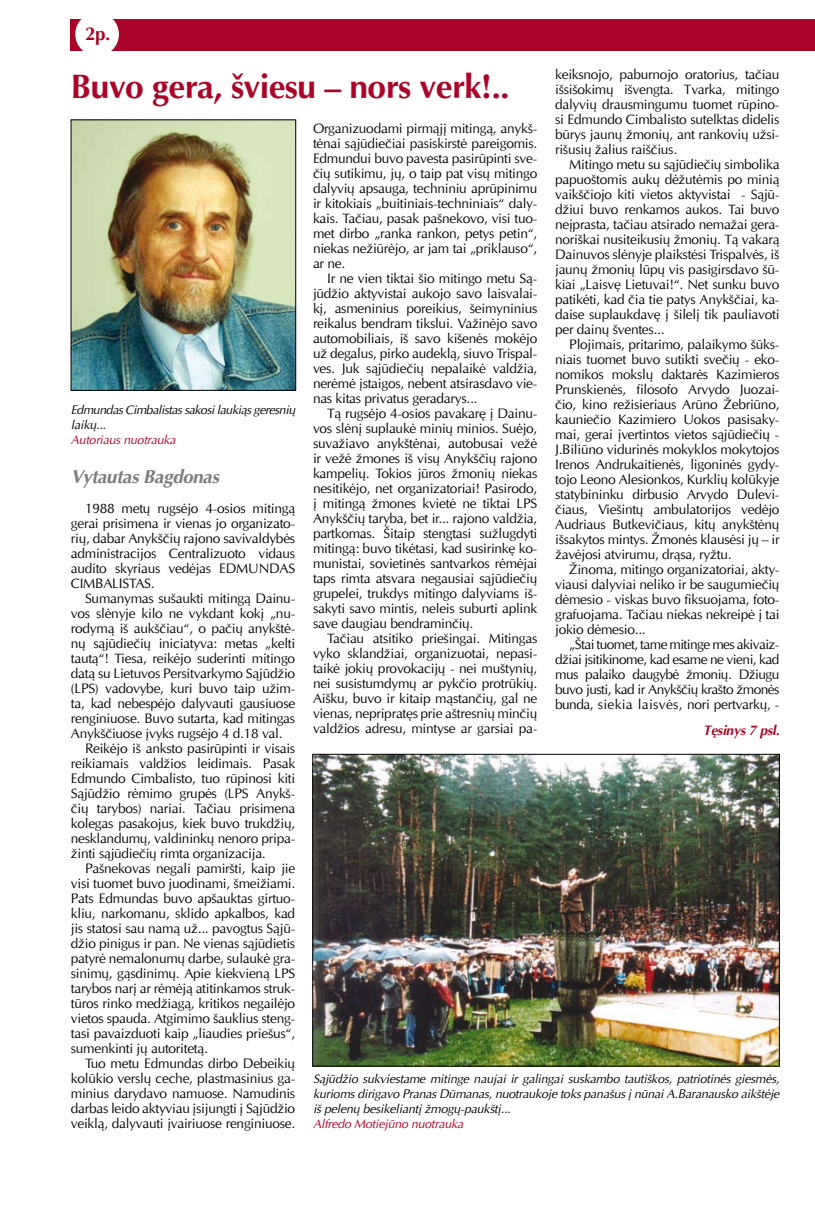
<style>
.page{position:relative;width:815px;height:1205px;background:#fff}
.page>*{position:absolute;margin:0;border:0;box-sizing:border-box;transform-origin:0 0}
.t1{font:700 33.75px "Optima LT";letter-spacing:-.02em;color:#aa0529}
.t2{font:italic 700 18.75px "Optima LT";letter-spacing:-.02em;color:#7b7c7e}
.t3{font:700 18.75px "Optima LT";color:#aa0529}
.t4{font:13.75px/15px "Optima LT";letter-spacing:-.02em;color:#000;text-align:justify}
.t5{font:italic 700 13.75px "Optima LT";letter-spacing:-.02em;color:#aa0529}
.t6{font:italic 12.5px/15px "Optima LT";letter-spacing:-.02em;color:#000;text-align:justify}
.t7{font:italic 12.5px/15px "Optima LT";letter-spacing:-.04em;color:#000}
.t8{font:italic 12.5px "Optima LT";letter-spacing:-.02em;color:#aa0529}
</style>
<div class="page">
<div style="left:71px;top:19px;width:744px;height:32px;background:#aa0529"></div>
<div style="left:75px;top:12px;width:44px;height:44px;background:#fff;border-radius:50%"></div>
<img style="left:315px;top:756px;width:463px;height:308px">
<div style="left:313px;top:754px;width:467px;height:312px;border:1px solid #000"></div>
<img style="left:73px;top:122px;width:221px;height:266px">
<div style="left:71px;top:120px;width:225px;height:270px;border:1px solid #000"></div>
<h2 class="t3" style="left:85px;top:20px;width:27px">2p.</h2>
<h1 class="t1" style="left:71px;top:63px;width:440px">Buvo gera, šviesu – nors verk!..</h1>
<p class="t4" style="left:555px;top:67px;width:226px">keiksnojo, paburnojo oratorius, tačiau išsišokimų išvengta. Tvarka, mitingo dalyvių drausmingumu tuomet rūpino&shy;si Edmundo Cimbalisto sutelktas didelis būrys jaunų žmonių, ant rankovių užsi&shy;rišusių žalius raiščius.</p>
<p class="t4" style="left:555px;top:157px;width:226px;text-indent:14px">Mitingo metu su sąjūdiečių simbolika papuoštomis aukų dėžutėmis po minią vaikščiojo kiti vietos aktyvistai - Sąjū&shy;džiui buvo renkamos aukos. Tai buvo neįprasta, tačiau atsirado nemažai gera&shy;noriškai nusiteikusių žmonių. Tą vakarą Dainuvos slėnyje plaikstėsi Trispalvės, iš jaunų žmonių lūpų vis pasigirsdavo šū&shy;kiai „Laisvę Lietuvai!“. Net sunku buvo patikėti, kad čia tie patys Anykščiai, ka&shy;daise suplaukdavę į šilelį tik pauliavoti per dainų šventes...</p>
<p class="t4" style="left:555px;top:337px;width:226px;text-indent:14px">Plojimais, pritarimo, palaikymo šūks&shy;niais tuomet buvo sutikti svečių - eko&shy;nomikos mokslų daktarės Kazimieros Prunskienės, filosofo Arvydo Juozai&shy;čio, kino režisieriaus Arūno Žebriūno, kauniečio Kazimiero Uokos pasisaky&shy;mai, gerai įvertintos vietos sąjūdiečių - J.Biliūno vidurinės mokyklos mokytojos Irenos Andrukaitienės, ligoninės gydy&shy;tojo Leono Alesionkos, Kurklių kolūkyje statybininku dirbusio Arvydo Dulevi&shy;čiaus, Viešintų ambulatorijos vedėjo Audriaus Butkevičiaus, kitų anykštėnų išsakytos mintys. Žmonės klausėsi jų – ir žavėjosi atvirumu, drąsa, ryžtu.</p>
<p class="t4" style="left:555px;top:562px;width:226px;text-indent:14px">Žinoma, mitingo organizatoriai, akty&shy;viausi dalyviai neliko ir be saugumiečių dėmesio - viskas buvo fiksuojama, foto&shy;grafuojama. Tačiau niekas nekreipė į tai jokio dėmesio...</p>
<p class="t4" style="left:555px;top:637px;width:226px;text-indent:14px">„Štai tuomet, tame mitinge mes akivaiz&shy;džiai įsitikinome, kad esame ne vieni, kad mus palaiko daugybė žmonių. Džiugu buvo justi, kad ir Anykščių krašto žmonės bunda, siekia laisvės, nori pertvarkų, -</p>
<p class="t4" style="left:313px;top:121px;width:226px">Organizuodami pirmąjį mitingą, anykš&shy;tėnai sąjūdiečiai pasiskirstė pareigomis.<br>Edmundui buvo pavesta pasirūpinti sve&shy;čių sutikimu, jų, o taip pat visų mitingo dalyvių apsauga, techniniu aprūpinimu ir kitokiais „buitiniais-techniniais“ daly&shy;kais. Tačiau, pasak pašnekovo, visi tuo&shy;met dirbo „ranka rankon, petys petin“, niekas nežiūrėjo, ar jam tai „priklauso“, ar ne.</p>
<p class="t4" style="left:313px;top:271px;width:226px;text-indent:14px">Ir ne vien tiktai šio mitingo metu Są&shy;jūdžio aktyvistai aukojo savo laisvalai&shy;kį, asmeninius poreikius, šeimyninius reikalus bendram tikslui. Važinėjo savo automobiliais, iš savo kišenės mokėjo už degalus, pirko audeklą, siuvo Trispal&shy;ves. Juk sąjūdiečių nepalaikė valdžia, nerėmė įstaigos, nebent atsirasdavo vie&shy;nas kitas privatus geradarys...</p>
<p class="t4" style="left:313px;top:406px;width:226px;text-indent:14px">Tą rugsėjo 4-osios pavakarę į Dainu&shy;vos slėnį suplaukė minių minios. Suėjo, suvažiavo anykštėnai, autobusai vežė ir vežė žmones iš visų Anykščių rajono kampelių. Tokios jūros žmonių niekas nesitikėjo, net organizatoriai! Pasirodo, į mitingą žmones kvietė ne tiktai LPS Anykščių taryba, bet ir... rajono valdžia, partkomas. Šitaip stengtasi sužlugdyti mitingą: buvo tikėtasi, kad susirinkę ko&shy;munistai, sovietinės santvarkos rėmėjai taps rimta atsvara negausiai sąjūdiečių grupelei, trukdys mitingo dalyviams iš&shy;sakyti savo mintis, neleis suburti aplink save daugiau bendraminčių.</p>
<p class="t4" style="left:313px;top:631px;width:226px;text-indent:14px">Tačiau atsitiko priešingai. Mitingas vyko sklandžiai, organizuotai, nepasi&shy;taikė jokių provokacijų - nei muštynių, nei susistumdymų ar pykčio protrūkių.<br>Aišku, buvo ir kitaip mąstančių, gal ne vienas, nepripratęs prie aštresnių minčių valdžios adresu, mintyse ar garsiai pa-</p>
<p class="t7" style="left:71px;top:402px;width:226px">Edmundas Cimbalistas sakosi laukiąs geresnių laikų...</p>
<p class="t8" style="left:71px;top:431px;width:107px">Autoriaus nuotrauka</p>
<h2 class="t2" style="left:71px;top:464px;width:150px">Vytautas Bagdonas</h2>
<p class="t4" style="left:71px;top:501px;width:226px;text-indent:14px">1988 metų rugsėjo 4-osios mitingą gerai prisimena ir vienas jo organizato&shy;rių, dabar Anykščių rajono savivaldybės administracijos Centralizuoto vidaus audito skyriaus vedėjas EDMUNDAS CIMBALISTAS.</p>
<p class="t4" style="left:85px;top:591px;width:212px">Sumanymas sušaukti mitingą Dainu-</p>
<p class="t4" style="left:71px;top:606px;width:226px">vos slėnyje kilo ne vykdant kokį „nu-</p>
<p class="t4" style="left:71px;top:621px;width:226px">rodymą iš aukščiau“, o pačių anykštė-</p>
<p class="t4" style="left:71px;top:636px;width:226px">nų sąjūdiečių iniciatyva: metas „kelti</p>
<p class="t4" style="left:71px;top:651px;width:226px">tautą“! Tiesa, reikėjo suderinti mitingo</p>
<p class="t4" style="left:71px;top:666px;width:226px">datą su Lietuvos Persitvarkymo Sąjūdžio</p>
<p class="t4" style="left:71px;top:681px;width:226px">(LPS) vadovybe, kuri buvo taip užim-</p>
<p class="t4" style="left:71px;top:696px;width:226px">ta, kad nebespėjo dalyvauti gausiuose</p>
<p class="t4" style="left:71px;top:711px;width:226px">renginiuose. Buvo sutarta, kad mitingas</p>
<p class="t4" style="left:71px;top:726px;width:213px">Anykščiuose įvyks rugsėjo 4 d.18 val.</p>
<p class="t4" style="left:85px;top:741px;width:212px">Reikėjo iš anksto pasirūpinti ir visais</p>
<p class="t4" style="left:71px;top:756px;width:226px">reikiamais valdžios leidimais. Pasak</p>
<p class="t4" style="left:71px;top:771px;width:226px">Edmundo Cimbalisto, tuo rūpinosi kiti</p>
<p class="t4" style="left:71px;top:786px;width:226px">Sąjūdžio rėmimo grupės (LPS Anykš-</p>
<p class="t4" style="left:71px;top:801px;width:226px">čių tarybos) nariai. Tačiau prisimena</p>
<p class="t4" style="left:71px;top:816px;width:226px">kolegas pasakojus, kiek buvo trukdžių,</p>
<p class="t4" style="left:71px;top:831px;width:226px">nesklandumų, valdininkų nenoro pripa-</p>
<p class="t4" style="left:71px;top:846px;width:196px">žinti sąjūdiečių rimta organizacija.</p>
<p class="t4" style="left:85px;top:861px;width:212px">Pašnekovas negali pamiršti, kaip jie</p>
<p class="t4" style="left:71px;top:876px;width:226px">visi tuomet buvo juodinami, šmeižiami.</p>
<p class="t4" style="left:71px;top:891px;width:226px">Pats Edmundas buvo apšauktas girtuo-</p>
<p class="t4" style="left:71px;top:906px;width:226px">kliu, narkomanu, sklido apkalbos, kad</p>
<p class="t4" style="left:71px;top:921px;width:226px">jis statosi sau namą už... pavogtus Sąjū-</p>
<p class="t4" style="left:71px;top:936px;width:226px">džio pinigus ir pan. Ne vienas sąjūdietis</p>
<p class="t4" style="left:71px;top:951px;width:226px">patyrė nemalonumų darbe, sulaukė gra-</p>
<p class="t4" style="left:71px;top:966px;width:226px">sinimų, gąsdinimų. Apie kiekvieną LPS</p>
<p class="t4" style="left:71px;top:981px;width:226px">tarybos narį ar rėmėją atitinkamos struk-</p>
<p class="t4" style="left:71px;top:996px;width:226px">tūros rinko medžiagą, kritikos negailėjo</p>
<p class="t4" style="left:71px;top:1011px;width:226px">vietos spauda. Atgimimo šauklius steng-</p>
<p class="t4" style="left:71px;top:1026px;width:226px">tasi pavaizduoti kaip „liaudies priešus“,</p>
<p class="t4" style="left:71px;top:1041px;width:139px">sumenkinti jų autoritetą.</p>
<p class="t4" style="left:85px;top:1056px;width:212px">Tuo metu Edmundas dirbo Debeikių</p>
<p class="t4" style="left:71px;top:1071px;width:226px">kolūkio verslų ceche, plastmasinius ga-</p>
<p class="t4" style="left:71px;top:1086px;width:226px">minius darydavo namuose. Namudinis</p>
<p class="t4" style="left:71px;top:1101px;width:226px">darbas leido aktyviau įsijungti į Sąjūdžio</p>
<p class="t4" style="left:71px;top:1116px;width:226px">veiklą, dalyvauti įvairiuose renginiuose.</p>
<p class="t5" style="left:703px;top:721px;width:78px">Tęsinys 7 psl.</p>
<p class="t6" style="left:313px;top:1071px;width:468px">Sąjūdžio sukviestame mitinge naujai ir galingai suskambo tautiškos, patriotinės giesmės, kurioms dirigavo Pranas Dūmanas, nuotraukoje toks panašus į nūnai A.Baranausko aikštėje iš pelenų besikeliantį žmogų-paukštį...</p>
<p class="t8" style="left:313px;top:1116px;width:152px">Alfredo Motiejūno nuotrauka</p>
</div>
